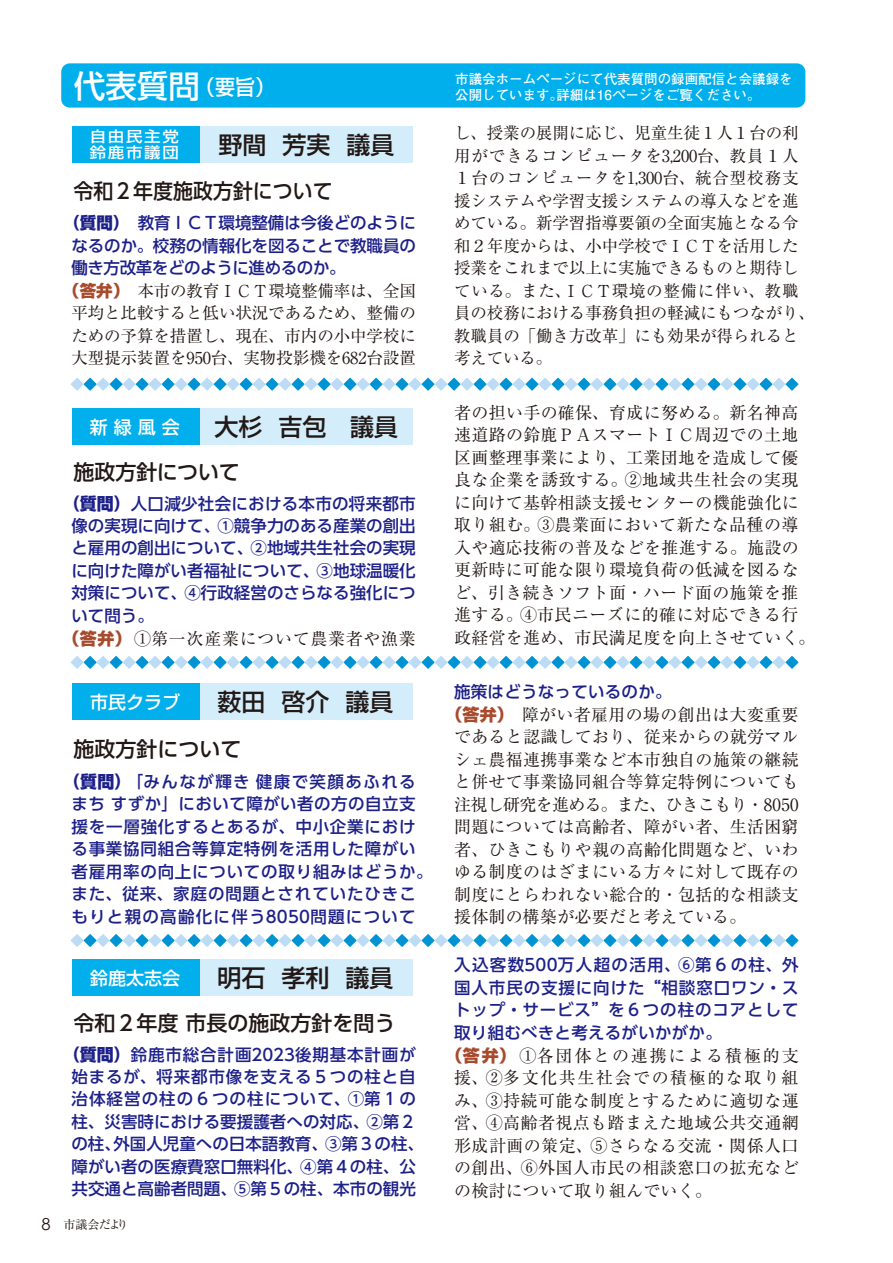
<style>
.page{position:relative;width:893px;height:1263px;background:#fff}
.page>*{position:absolute;margin:0;border:0;box-sizing:border-box;transform-origin:0 0}
.t1{font:500 31.5px "Shin Go Pro";color:#fff}
.t2{font:500 24px "Shin Go Pro";color:#221815}
.t3{font:500 21px "UD Shin Go Pro";color:#221815}
.t4{font:500 21px "UD Shin Go Pro";color:#221815;scale:.95 1}
.t5{font:500 18px "Shin Go Pro";color:#fff}
.t6{font:16.95px/22.5px "Ryumin Pro";letter-spacing:.02em;color:#221815;text-align:justify}
.t7{font:16.95px "Ryumin Pro";letter-spacing:.045em;color:#221815}
.t8{font:16.5px/22.5px "Ryumin Pro";letter-spacing:-.005em;color:#221815;text-align:center}
.t9{font:500 16.5px/22.5px "UD Shin Go Pro";letter-spacing:.03em;color:#1d2088;text-align:justify}
.t10{font:500 16.5px/22.5px "UD Shin Go Pro";letter-spacing:.005em;color:#1d2088;text-align:center}
.t11{font:500 16.5px/22.5px "UD Shin Go Pro";letter-spacing:.05em;color:#1d2088}
.t12{font:500 14.85px/16.5px "Shin Go Pro";letter-spacing:.1em;color:#fff;scale:1.11 1}
.t13{font:700 13.5px/16.5px "Futo Go B101 Pro";color:#fff}
.t14{font:12px "Ryumin Pro";letter-spacing:-.045em;color:#221815}
.s1{font-size:21px}
.s2{font-weight:800}
.s3{font-family:"Shin Go Pro";font-weight:800;color:#a84b2d}
.s4{font-weight:800;font-size:16.95px}
.s5{font-family:"Century Gothic";font-size:16.5px}
</style>
<div class="page">
<div style="left:61px;top:63px;width:744px;height:45px;background:#00afec;border-radius:9px"></div>
<svg style="left:70px;top:934px;width:729px;height:13px"></svg>
<svg style="left:70px;top:656px;width:729px;height:13px"></svg>
<div style="left:73px;top:960px;width:340px;height:36px;background:#d3edfb"></div>
<div style="left:73px;top:960px;width:127px;height:36px;background:#00afec"></div>
<div style="left:73px;top:126px;width:340px;height:37px;background:#d3edfb"></div>
<div style="left:73px;top:126px;width:127px;height:37px;background:#00afec"></div>
<div style="left:73px;top:408px;width:340px;height:36px;background:#d3edfb"></div>
<div style="left:73px;top:408px;width:127px;height:36px;background:#00afec"></div>
<div style="left:73px;top:683px;width:340px;height:37px;background:#d3edfb"></div>
<div style="left:73px;top:683px;width:127px;height:37px;background:#00afec"></div>
<svg style="left:70px;top:378px;width:729px;height:13px"></svg>
<h1 class="t1" style="left:74px;top:60px;width:203px">代表質問<span class="s1">（要旨）</span></h1>
<p class="t13" style="left:455px;top:69px;width:339px">市議会ホームページにて代表質問の録画配信と会議録を公開しています。詳細は16ページをご覧ください。</p>
<p class="t12" style="left:90px;top:126px;width:82px">自由民主党鈴鹿市議団</p>
<h2 class="t2" style="left:219px;top:125px;width:177px">野間 芳実 議員</h2>
<p class="t4" style="left:73px;top:174px;width:275px">令和２年度施政方針について</p>
<p class="t9" style="left:71px;top:211px;width:346px;text-indent:-8px"><span class="s2">（質問）</span>教育ＩＣＴ環境整備は今後どのようになるのか。校務の情報化を図ることで教職員の働き方改革をどのように進めるのか。</p>
<p class="t8" style="left:63px;top:278px;width:354px"><span class="s3">（答弁）</span>本市の教育ＩＣＴ環境整備率は、全国平均と比較すると低い状況であるため、整備のための予算を措置し、現在、市内の小中学校に大型提示装置を950台、実物投影機を682台設置</p>
<p class="t5" style="left:90px;top:412px;width:91px">新緑風会</p>
<h2 class="t2" style="left:214px;top:407px;width:185px">大杉 吉包 議員</h2>
<p class="t3" style="left:73px;top:455px;width:168px">施政方針について</p>
<p class="t9" style="left:71px;top:492px;width:346px;text-indent:-8px"><span class="s4">（質問）</span>人口減少社会における本市の将来都市像の実現に向けて、①競争力のある産業の創出と雇用の創出について、②地域共生社会の実現に向けた障がい者福祉について、③地球温暖化対策について、④行政経営のさらなる強化について問う。</p>
<p class="t7" style="left:63px;top:625px;width:354px"><span class="s3">（答弁）</span> ①第一次産業について農業者や漁業</p>
<p class="t5" style="left:90px;top:688px;width:92px">市民クラブ</p>
<h2 class="t2" style="left:218px;top:682px;width:177px">薮田 啓介 議員</h2>
<p class="t3" style="left:73px;top:732px;width:169px">施政方針について</p>
<p class="t11" style="left:71px;top:770px;width:363px;text-indent:-8px"><span class="s4">（質問）</span>「みんなが輝き 健康で笑顔あふれるまち すずか」において障がい者の方の自立支援を一層強化するとあるが、中小企業における事業協同組合等算定特例を活用した障がい者雇用率の向上についての取り組みはどうか。また、従来、家庭の問題とされていたひきこもりと親の高齢化に伴う8050問題について</p>
<p class="t5" style="left:90px;top:963px;width:92px">鈴鹿太志会</p>
<h2 class="t2" style="left:218px;top:958px;width:177px">明石 孝利 議員</h2>
<p class="t3" style="left:73px;top:1006px;width:323px">令和２年度 市長の施政方針を問う</p>
<p class="t10" style="left:63px;top:1042px;width:363px"><span class="s4">（質問）</span>鈴鹿市総合計画2023後期基本計画が始まるが、将来都市像を支える５つの柱と自治体経営の柱の６つの柱について、①第１の柱、災害時における要援護者への対応、②第２の柱、外国人児童への日本語教育、③第３の柱、障がい者の医療費窓口無料化、④第４の柱、公共交通と高齢者問題、⑤第５の柱、本市の観光</p>
<p class="t14" style="left:41px;top:1215px;width:89px"><span class="s5">8</span> 市議会だより</p>
<p class="t8" style="left:454px;top:120px;width:362px;text-align:left">し、授業の展開に応じ、児童生徒１人１台の利用ができるコンピュータを3,200台、教員１人<br>１台のコンピュータを1,300台、統合型校務支援システムや学習支援システムの導入などを進めている。新学習指導要領の全面実施となる令和２年度からは、小中学校でＩＣＴを活用した授業をこれまで以上に実施できるものと期待している。また、ＩＣＴ環境の整備に伴い、教職員の校務における事務負担の軽減にもつながり、教職員の「働き方改革」にも効果が得られると考えている。</p>
<p class="t6" style="left:454px;top:400px;width:363px;text-align:left">者の担い手の確保、育成に努める。新名神高速道路の鈴鹿ＰＡスマートＩＣ周辺での土地区画整理事業により、工業団地を造成して優良な企業を誘致する。②地域共生社会の実現に向けて基幹相談支援センターの機能強化に取り組む。③農業面において新たな品種の導入や適応技術の普及などを推進する。施設の更新時に可能な限り環境負荷の低減を図るなど、引き続きソフト面・ハード面の施策を推進する。④市民ニーズに的確に対応できる行政経営を進め、市民満足度を向上させていく。</p>
<p class="t9" style="left:454px;top:680px;width:219px">施策はどうなっているのか。</p>
<p class="t6" style="left:454px;top:702px;width:346px;text-indent:-8px"><span class="s3">（答弁）</span>障がい者雇用の場の創出は大変重要であると認識しており、従来からの就労マルシェ農福連携事業など本市独自の施策の継続と併せて事業協同組合等算定特例についても注視し研究を進める。また、ひきこもり・8050問題については高齢者、障がい者、生活困窮者、ひきこもりや親の高齢化問題など、いわゆる制度のはざまにいる方々に対して既存の制度にとらわれない総合的・包括的な相談支援体制の構築が必要だと考えている。</p>
<p class="t9" style="left:454px;top:953px;width:346px">入込客数500万人超の活用、⑥第６の柱、外国人市民の支援に向けた“相談窓口ワン・ストップ・サービス”を６つの柱のコアとして取り組むべきと考えるがいかがか。</p>
<p class="t6" style="left:454px;top:1043px;width:346px;text-indent:-8px"><span class="s3">（答弁）</span> ①各団体との連携による積極的支援、②多文化共生社会での積極的な取り組み、③持続可能な制度とするために適切な運営、④高齢者視点も踏まえた地域公共交通網形成計画の策定、⑤さらなる交流・関係人口の創出、⑥外国人市民の相談窓口の拡充などの検討について取り組んでいく。</p>
</div>
